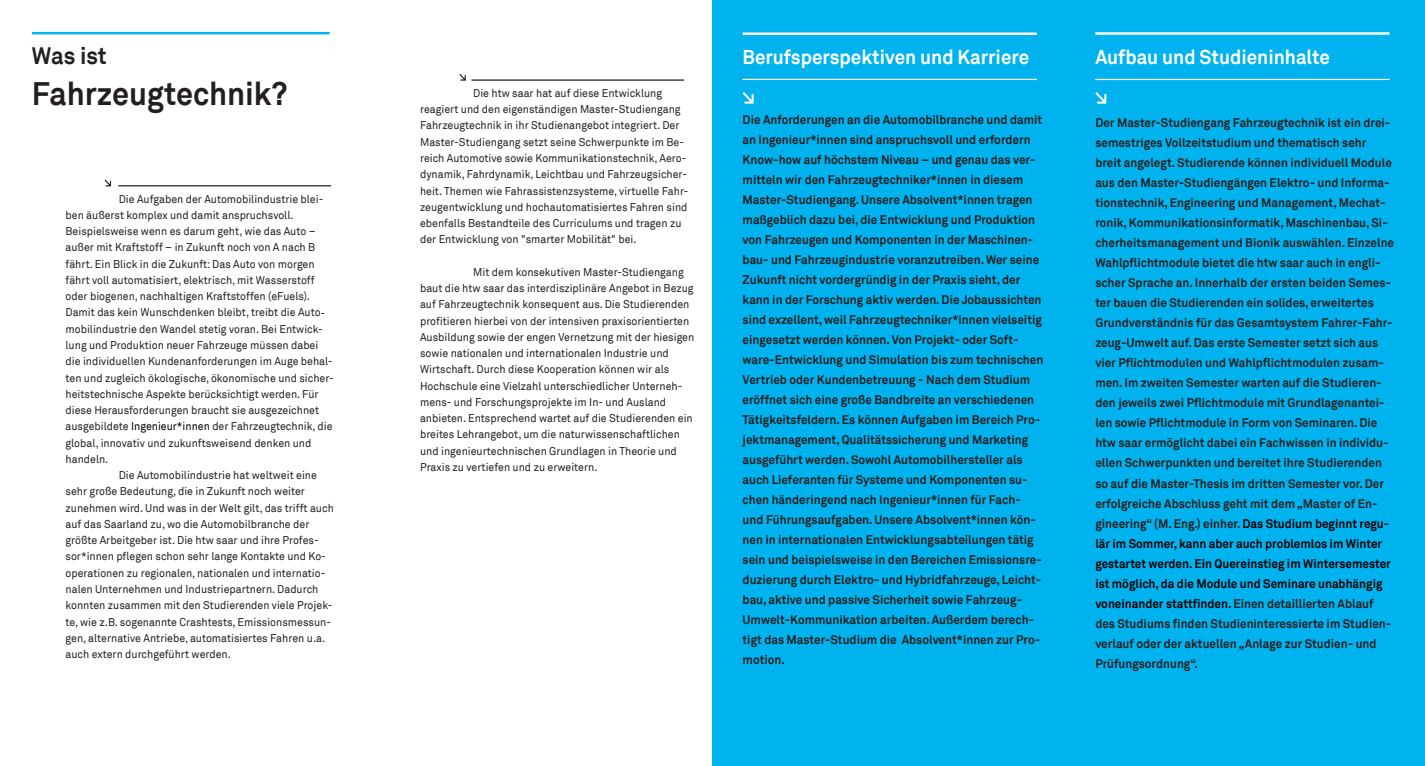
<style>
.page{position:relative;width:1425px;height:766px;background:#fff}
.page>*{position:absolute;margin:0;border:0;box-sizing:border-box;transform-origin:0 0}
.t1{font:700 32.5px "Akkurat";color:#231f20;scale:.94 1}
.t2{font:700 23.75px "Akkurat";letter-spacing:-.005em;color:#231f20;scale:.94 1}
.t3{font:700 20px "Akkurat";color:#fff;scale:.94 1}
.t4{font:700 12.5px/20px "Akkurat";color:#231f20;scale:.94 1}
.t5{font:11.25px/16.2px "Akkurat";color:#231f20;scale:.94 1}
.s1{color:#000001}
</style>
<div class="page">
<div style="left:712px;top:0;width:712px;height:765px;background:#00b3ef"></div>
<hr style="left:742px;top:32px;width:294px;height:3px;background:#fff">
<hr style="left:742px;top:79px;width:294px;height:1px;background:#fff">
<svg style="left:742px;top:92px;width:11px;height:12px"></svg>
<hr style="left:32px;top:32px;width:298px;height:2px;background:#00b3ef">
<svg style="left:105px;top:179px;width:6px;height:7px"></svg>
<hr style="left:118px;top:185px;width:213px;height:1px;background:#231f20">
<hr style="left:1095px;top:32px;width:294px;height:3px;background:#fff">
<hr style="left:1095px;top:79px;width:294px;height:1px;background:#fff">
<svg style="left:1095px;top:92px;width:11px;height:12px"></svg>
<hr style="left:471px;top:79px;width:213px;height:2px;background:#231f20">
<svg style="left:459px;top:74px;width:7px;height:7px"></svg>
<h2 class="t2" style="left:32px;top:41px;width:81px">Was ist</h2>
<h1 class="t1" style="left:32px;top:73px;width:273px">Fahrzeugtechnik?</h1>
<p class="t5" style="left:119px;top:191px;width:219px">Die Aufgaben der Automobilindustrie blei-</p>
<p class="t5" style="left:66px;top:207px;width:244px">ben äußerst komplex und damit anspruchsvoll.</p>
<p class="t5" style="left:66px;top:223px;width:267px">Beispielsweise wenn es darum geht, wie das Auto –</p>
<p class="t5" style="left:66px;top:239px;width:267px">außer mit Kraftstoff – in Zukunft noch von A nach B</p>
<p class="t5" style="left:66px;top:256px;width:266px">fährt. Ein Blick in die Zukunft: Das Auto von morgen</p>
<p class="t5" style="left:66px;top:272px;width:266px">fährt voll automatisiert, elektrisch, mit Wasserstoff</p>
<p class="t5" style="left:66px;top:288px;width:262px">oder biogenen, nachhaltigen Kraftstoffen (eFuels).</p>
<p class="t5" style="left:66px;top:304px;width:278px">Damit das kein Wunschdenken bleibt, treibt die Auto-</p>
<p class="t5" style="left:66px;top:321px;width:275px">mobilindustrie den Wandel stetig voran. Bei Entwick-</p>
<p class="t5" style="left:66px;top:337px;width:270px">lung und Produktion neuer Fahrzeuge müssen dabei</p>
<p class="t5" style="left:66px;top:353px;width:285px">die individuellen Kundenanforderungen im Auge behal-</p>
<p class="t5" style="left:66px;top:370px;width:287px">ten und zugleich ökologische, ökonomische und sicher-</p>
<p class="t5" style="left:66px;top:386px;width:271px">heitstechnische Aspekte berücksichtigt werden. Für</p>
<p class="t5" style="left:66px;top:402px;width:271px">diese Herausforderungen braucht sie ausgezeichnet</p>
<p class="t5" style="left:66px;top:418px;width:285px">ausgebildete <span class="s1">Ingenieur*innen</span> der Fahrzeugtechnik, die</p>
<p class="t5" style="left:66px;top:434px;width:263px">global, innovativ und zukunftsweisend denken und</p>
<p class="t5" style="left:66px;top:451px;width:47px">handeln.</p>
<p class="t5" style="left:119px;top:467px;width:212px">Die Automobilindustrie hat weltweit eine</p>
<p class="t5" style="left:66px;top:483px;width:256px">sehr große Bedeutung, die in Zukunft noch weiter</p>
<p class="t5" style="left:66px;top:499px;width:287px">zunehmen wird. Und was in der Welt gilt, das trifft auch</p>
<p class="t5" style="left:66px;top:516px;width:261px">auf das Saarland zu, wo die Automobilbranche der</p>
<p class="t5" style="left:66px;top:532px;width:271px">größte Arbeitgeber ist. Die htw saar und ihre Profes-</p>
<p class="t5" style="left:66px;top:548px;width:278px">sor*innen pflegen schon sehr lange Kontakte und Ko-</p>
<p class="t5" style="left:66px;top:565px;width:278px">operationen zu regionalen, nationalen und internatio-</p>
<p class="t5" style="left:66px;top:581px;width:270px">nalen Unternehmen und Industriepartnern. Dadurch</p>
<p class="t5" style="left:66px;top:597px;width:285px">konnten zusammen mit den Studierenden viele Projek-</p>
<p class="t5" style="left:66px;top:613px;width:284px">te, wie z.B. sogenannte Crashtests, Emissionsmessun-</p>
<p class="t5" style="left:66px;top:630px;width:278px">gen, alternative Antriebe, automatisiertes Fahren u.a.</p>
<p class="t5" style="left:66px;top:646px;width:177px">auch extern durchgeführt werden.</p>
<p class="t5" style="left:420px;top:85px;width:287px;text-indent:53px">Die htw saar hat auf diese Entwicklung reagiert und den eigenständigen Master-Studiengang Fahrzeugtechnik in ihr Studienangebot integriert. Der Master-Studiengang setzt seine Schwerpunkte im Be&shy;reich Automotive sowie Kommunikationstechnik, Aero&shy;dynamik, Fahrdynamik, Leichtbau und Fahrzeugsicher&shy;heit. Themen wie Fahrassistenzsysteme, virtuelle Fahr&shy;zeugentwicklung und hochautomatisiertes Fahren sind ebenfalls Bestandteile des Curriculums und tragen zu der Entwicklung von "smarter Mobilität" bei.</p>
<p class="t5" style="left:420px;top:264px;width:293px;text-indent:53px">Mit dem konsekutiven Master-Studiengang baut die htw saar das interdisziplinäre Angebot in Bezug auf Fahrzeugtechnik konsequent aus. Die Studierenden profitieren hierbei von der intensiven praxisorientierten Ausbildung sowie der engen Vernetzung mit der hiesigen sowie nationalen und internationalen Industrie und Wirtschaft. Durch diese Kooperation können wir als Hochschule eine Vielzahl unterschiedlicher Unterneh&shy;mens- und Forschungsprojekte im In- und Ausland anbieten. Entsprechend wartet auf die Studierenden ein breites Lehrangebot, um die naturwissenschaftlichen und ingenieurtechnischen Grundlagen in Theorie und Praxis zu vertiefen und zu erweitern.</p>
<h3 class="t3" style="left:742px;top:45px;width:306px">Berufsperspektiven und Karriere</h3>
<p class="t4" style="left:742px;top:109px;width:321px">Die Anforderungen an die Automobilbranche und damit an Ingenieur*innen sind anspruchsvoll und erfordern Know-how auf höchstem Niveau – und genau das ver&shy;mitteln wir den Fahrzeugtechniker*innen in diesem Master-Studiengang. Unsere Absolvent*innen tragen maßgeblich dazu bei, die Entwicklung und Produktion von Fahrzeugen und Komponenten in der Maschinen&shy;bau- und Fahrzeugindustrie voranzutreiben. Wer seine Zukunft nicht vordergründig in der Praxis sieht, der kann in der Forschung aktiv werden. Die Jobaussichten sind exzellent, weil Fahrzeugtechniker*innen vielseitig eingesetzt werden können. Von Projekt- oder Soft&shy;ware-Entwicklung und Simulation bis zum technischen Vertrieb oder Kundenbetreuung - Nach dem Studium eröffnet sich eine große Bandbreite an verschiedenen Tätigkeitsfeldern. Es können Aufgaben im Bereich Pro&shy;jektmanagement, Qualitätssicherung und Marketing ausgeführt werden. Sowohl Automobilhersteller als auch Lieferanten für Systeme und Komponenten su&shy;chen händeringend nach Ingenieur*innen für Fach&shy;und Führungsaufgaben. Unsere Absolvent*innen kön&shy;nen in internationalen Entwicklungsabteilungen tätig sein und beispielsweise in den Bereichen Emissionsre&shy;duzierung durch Elektro- und Hybridfahrzeuge, Leicht&shy;bau, aktive und passive Sicherheit sowie Fahrzeug-Umwelt-Kommunikation arbeiten. Außerdem berech&shy;tigt das Master-Studium die Absolvent*innen zur Pro&shy;motion.</p>
<h3 class="t3" style="left:1095px;top:45px;width:251px">Aufbau und Studieninhalte</h3>
<p class="t4" style="left:1095px;top:113px;width:319px">Der Master-Studiengang Fahrzeugtechnik ist ein drei&shy;semestriges Vollzeitstudium und thematisch sehr breit angelegt. Studierende können individuell Module aus den Master-Studiengängen Elektro- und Informa&shy;tionstechnik, Engineering und Management, Mechat&shy;ronik, Kommunikationsinformatik, Maschinenbau, Si&shy;cherheitsmanagement und Bionik auswählen. Einzelne Wahlpflichtmodule bietet die htw saar auch in engli&shy;scher Sprache an. Innerhalb der ersten beiden Semes&shy;ter bauen die Studierenden ein solides, erweitertes Grundverständnis für das Gesamtsystem Fahrer-Fahr&shy;zeug-Umwelt auf. Das erste Semester setzt sich aus vier Pflichtmodulen und Wahlpflichtmodulen zusam&shy;men. Im zweiten Semester warten auf die Studieren&shy;den jeweils zwei Pflichtmodule mit Grundlagenantei&shy;len sowie Pflichtmodule in Form von Seminaren. Die htw saar ermöglicht dabei ein Fachwissen in individu&shy;ellen Schwerpunkten und bereitet ihre Studierenden so auf die Master-Thesis im dritten Semester vor. Der erfolgreiche Abschluss geht mit dem „Master of En&shy;gineering“ (M. Eng.) einher. <span class="s1">Das Studium beginnt regu&shy;lär im Sommer, kann aber auch problemlos im Winter gestartet werden. Ein Quereinstieg im Wintersemester ist möglich, da die Module und Seminare unabhängig voneinander stattfinden.</span> Einen detaillierten Ablauf des Studiums finden Studieninteressierte im Studien&shy;verlauf oder der aktuellen „Anlage zur Studien- und Prüfungsordnung“.</p>
</div>
